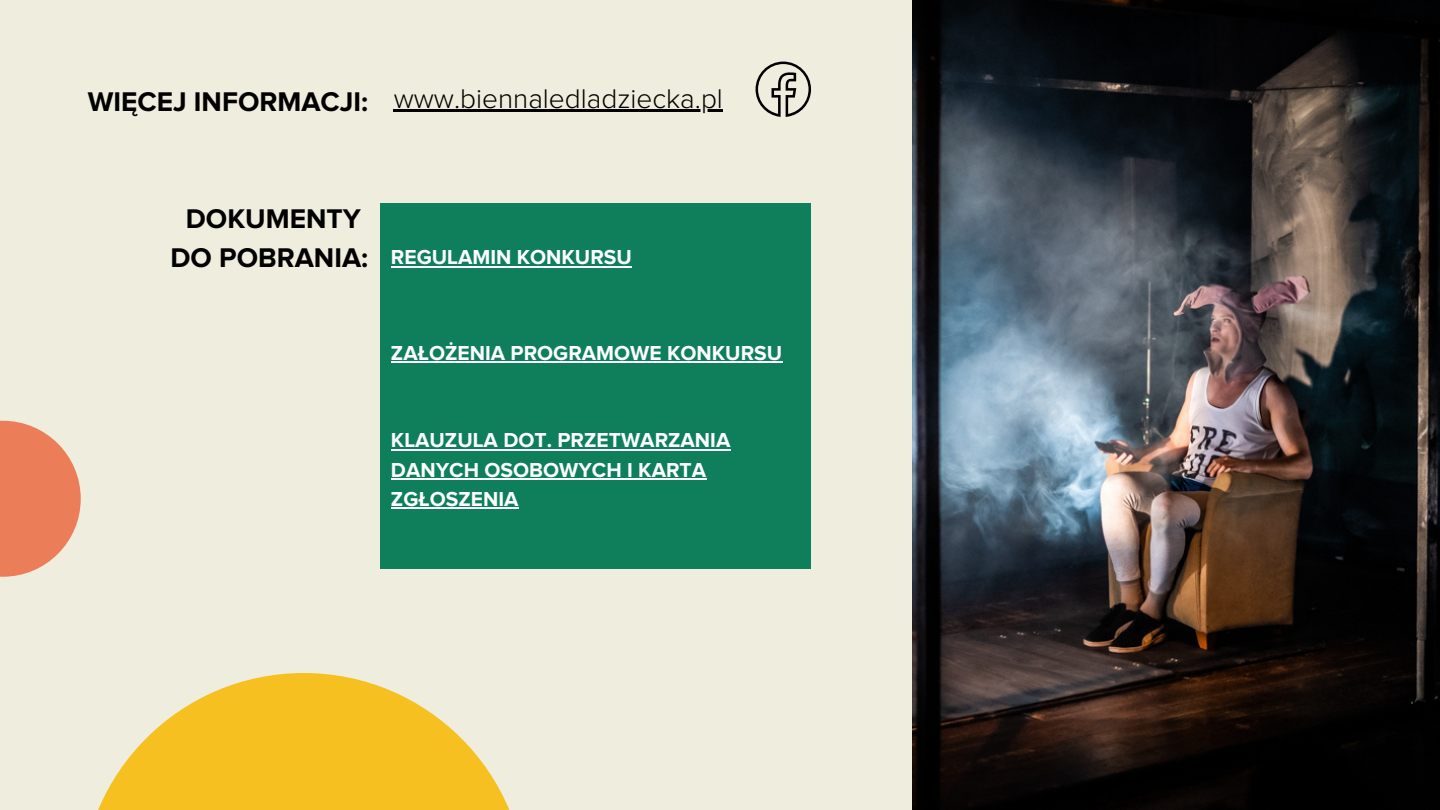
<style>
.page{position:relative;width:1440px;height:810px;background:#efeddd}
.page>*{position:absolute;margin:0;border:0;box-sizing:border-box;transform-origin:0 0}
.t1{font:700 28px "Proxima Nova";color:#000}
.t2{font:300 28px "Proxima Nova";color:#000}
.t3{font:700 21px/29.2px "Proxima Nova";color:#fdfdfd}
</style>
<div class="page">
<img style="left:913px;top:0;width:527px;height:810px">
<svg style="left:0;top:421px;width:81px;height:156px"></svg>
<svg style="left:98px;top:673px;width:412px;height:137px;fill:#f6c020"></svg>
<div style="left:380px;top:203px;width:431px;height:366px;background:#0e7f5a"></div>
<svg style="left:756px;top:62px;width:55px;height:55px"></svg>
<hr style="left:394px;top:109px;width:329px;height:3px;background:#000">
<hr style="left:391px;top:362px;width:391px;height:1px;background:#fdfdfd">
<hr style="left:391px;top:449px;width:339px;height:1px;background:#fdfdfd">
<hr style="left:391px;top:478px;width:315px;height:2px;background:#fdfdfd">
<hr style="left:391px;top:507px;width:128px;height:2px;background:#fdfdfd">
<hr style="left:391px;top:266px;width:241px;height:1px;background:#fdfdfd">
<p class="t1" style="left:88px;top:89px;width:282px">WIĘCEJ INFORMACJI:</p>
<p class="t2" style="left:394px;top:86px;width:331px">www.biennaledladziecka.pl</p>
<p class="t1" style="left:186px;top:205px;width:177px">DOKUMENTY</p>
<p class="t1" style="left:170px;top:244px;width:199px">DO POBRANIA:</p>
<p class="t3" style="left:391px;top:244px;width:242px">REGULAMIN KONKURSU</p>
<p class="t3" style="left:391px;top:339px;width:393px">ZAŁOŻENIA PROGRAMOWE KONKURSU</p>
<p class="t3" style="left:391px;top:427px;width:341px">KLAUZULA DOT. PRZETWARZANIA<br>DANYCH OSOBOWYCH I KARTA<br>ZGŁOSZENIA</p>
</div>
